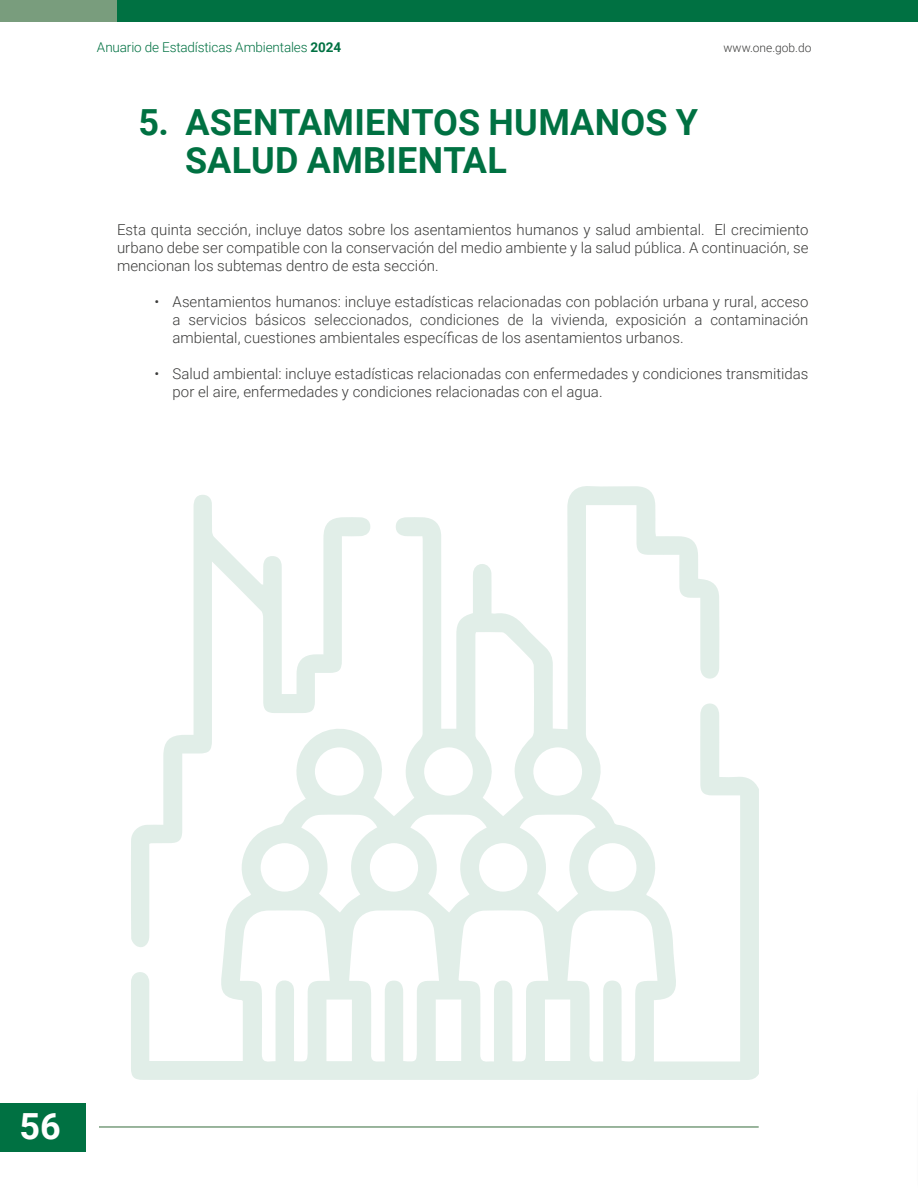
<style>
.page{position:relative;width:918px;height:1188px;background:#fff}
.page>*{position:absolute;margin:0;border:0;box-sizing:border-box;transform-origin:0 0}
.t1{font:700 36px/37.5px "Roboto";letter-spacing:.005em;color:#007142}
.t2{font:700 36px "Roboto";color:#fff}
.t3{font:300 15px/18px "Roboto";color:#3c3c3b;text-align:justify}
.t4{font:300 13.5px "Roboto";letter-spacing:-.01em;color:#007142}
.t5{font:300 12px "Roboto";color:#3c3c3b}
.s1{font-weight:700}
</style>
<div class="page">
<div style="left:0;top:1103px;width:86px;height:49px;background:#007142"></div>
<div style="left:117px;top:0;width:801px;height:22px;background:#007142"></div>
<div style="left:0;top:0;width:117px;height:22px;background:#799d7d"></div>
<hr style="left:99px;top:1126px;width:660px;height:2px;background:#799d7d">
<hr style="left:917px;top:380px;width:1px;height:189px;background:#007142">
<svg style="left:131px;top:486px;width:628px;height:594px"></svg>
<svg style="left:131px;top:494px;width:239px;height:456px"></svg>
<hr style="left:917px;top:1092px;width:1px;height:96px;background:#007142">
<p class="t4" style="left:97px;top:37px;width:246px">Anuario de Estadísticas Ambientales <span class="s1">2024</span></p>
<p class="t5" style="left:724px;top:40px;width:89px">www.one.gob.do</p>
<h1 class="t1" style="left:185px;top:102px;width:514px;text-indent:-47px">5. ASENTAMIENTOS HUMANOS Y<br>SALUD AMBIENTAL</h1>
<p class="t3" style="left:117px;top:220px;width:693px">Esta quinta sección, incluye datos sobre los asentamientos humanos y salud ambiental. El crecimiento urbano debe ser compatible con la conservación del medio ambiente y la salud pública. A continuación, se mencionan los subtemas dentro de esta sección.</p>
<p class="t3" style="left:172px;top:292px;width:637px;text-indent:-18px">• Asentamientos humanos: incluye estadísticas relacionadas con población urbana y rural, acceso a servicios básicos seleccionados, condiciones de la vivienda, exposición a contaminación ambiental, cuestiones ambientales específicas de los asentamientos urbanos.</p>
<p class="t3" style="left:172px;top:364px;width:637px;text-indent:-18px">• Salud ambiental: incluye estadísticas relacionadas con enfermedades y condiciones transmitidas por el aire, enfermedades y condiciones relacionadas con el agua.</p>
<h1 class="t2" style="left:20px;top:1101px;width:43px">56</h1>
</div>
